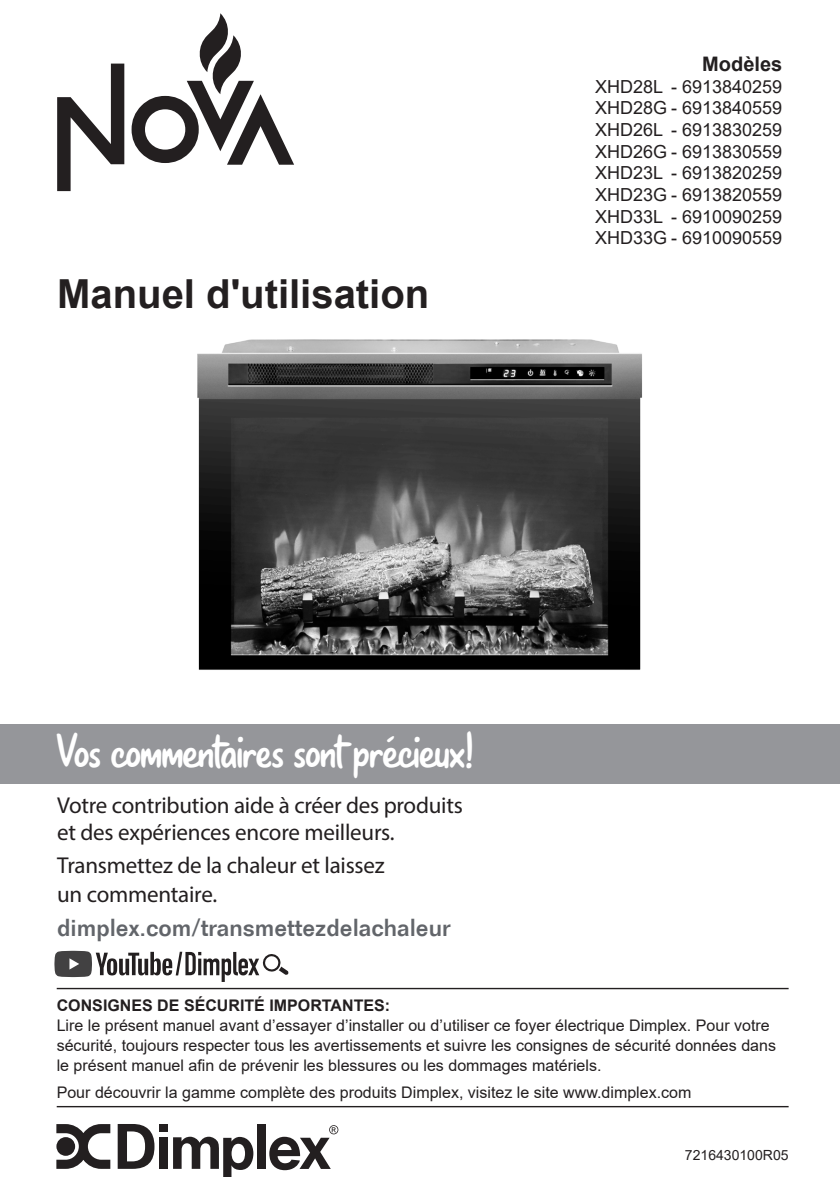
<style>
.page{position:relative;width:840px;height:1191px;background:#fff}
.page>*{position:absolute;margin:0;border:0;box-sizing:border-box;transform-origin:0 0}
.t1{font:44px "Bray Notes";letter-spacing:-.01em;color:#fff}
.t2{font:700 40px "Arial";color:#231f20}
.t3{font:500 24px "Folio";color:#62656a}
.t4{font:23px/29.4px "Myriad Pro";letter-spacing:-.01em;color:#231f20}
.t5{font:700 20px "Arial";color:#231f20}
.t6{font:18px/21.6px "Arial";color:#231f20;text-align:justify}
.Body_Text{font:16px/20px "Arial";color:#231f20}
.t7{font:14px "Arial";color:#231f20}
.s1{font-weight:700}
</style>
<div class="page">
<img style="left:197px;top:339px;width:445px;height:331px">
<div style="left:0;top:724px;width:839px;height:59px;background:#95969a"></div>
<hr style="left:57px;top:1106px;width:731px;height:1px;background:#231f20">
<svg style="left:54px;top:950px;width:234px;height:32px"></svg>
<hr style="left:57px;top:987px;width:731px;height:2px;background:#231f20">
<svg style="left:56px;top:1124px;width:54px;height:44px"></svg>
<svg style="left:118px;top:1124px;width:36px;height:44px"></svg>
<div style="left:159px;top:1124px;width:9px;height:7px;background:#231f20"></div>
<div style="left:159px;top:1137px;width:9px;height:31px;background:#231f20"></div>
<div style="left:257px;top:1124px;width:8px;height:45px;background:#231f20"></div>
<svg style="left:173px;top:1136px;width:80px;height:40px"></svg>
<svg style="left:269px;top:1125px;width:69px;height:45px"></svg>
<svg style="left:57px;top:64px;width:67px;height:127px"></svg>
<svg style="left:131px;top:13px;width:163px;height:152px"></svg>
<p class="t2" style="left:57px;top:265px;width:373px">Manuel d'utilisation</p>
<p class="t5" style="left:701px;top:50px;width:82px">Modèles</p>
<p class="t6" style="left:595px;top:76px;width:188px">XHD28L - 6913840259<br>XHD28G - 6913840559<br>XHD26L - 6913830259<br>XHD26G - 6913830559<br>XHD23L - 6913820259<br>XHD23G - 6913820559<br>XHD33L - 6910090259<br>XHD33G - 6910090559</p>
<p class="t1" style="left:56px;top:725px;width:419px">Vos commentaires sont précieux!</p>
<p class="t4" style="left:57px;top:790px;width:407px;line-height:27.6px">Votre contribution aide à créer des produits et des expériences encore meilleurs.</p>
<p class="t4" style="left:57px;top:850px;width:329px">Transmettez de la chaleur et laissez un commentaire.</p>
<p class="t3" style="left:57px;top:912px;width:395px">dimplex.com/transmettezdelachaleur</p>
<p class="Body_Text" style="left:57px;top:995px;width:720px"><span class="s1">CONSIGNES DE SÉCURITÉ IMPORTANTES:<br></span>Lire le présent manuel avant d’essayer d’installer ou d’utiliser ce foyer électrique Dimplex. Pour votre sécurité, toujours respecter tous les avertissements et suivre les consignes de sécurité données dans le présent manuel afin de prévenir les blessures ou les dommages matériels.</p>
<p class="Body_Text" style="left:57px;top:1082px;width:636px">Pour découvrir la gamme complète des produits Dimplex, visitez le site www.dimplex.com</p>
<p class="t7" style="left:684px;top:1145px;width:105px">7216430100R05</p>
</div>
